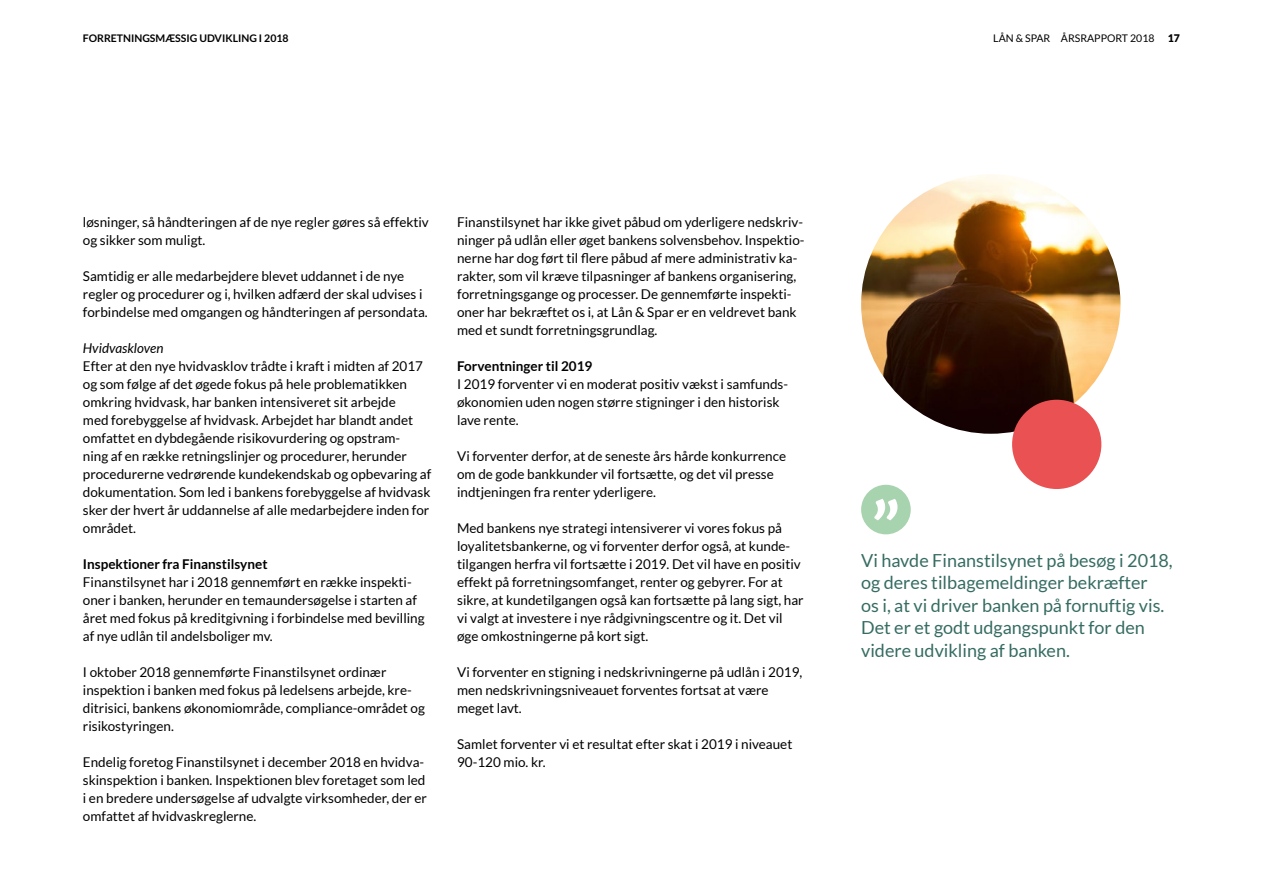
<style>
.page{position:relative;width:1263px;height:893px;background:#fff}
.page>*{position:absolute;margin:0;border:0;box-sizing:border-box;transform-origin:0 0}
.t1{font:18px/22.5px "Lato";color:#366c62}
.t2{font:13.5px/18px "Lato";color:#000}
.t3{font:700 13.5px "Lato";color:#000}
.t4{font:italic 13.5px "Lato";color:#000}
.t5{font:700 10.5px "Lato";color:#000}
.t6{font:10.5px "Lato";color:#000}
.t7{font:900 10.5px "Lato";color:#000}
</style>
<div class="page">
<img style="left:861px;top:174px;width:259px;height:260px;border-radius:130px">
<div style="left:1012px;top:400px;width:89px;height:89px;background:#ea5153;border-radius:50%"></div>
<div style="left:861px;top:485px;width:50px;height:49px;background:#a8d3af;border-radius:50%"></div>
<svg style="left:874px;top:499px;width:23px;height:21px"></svg>
<p class="t5" style="left:83px;top:33px;width:8px">Forr</p>
<p class="t5" style="left:111px;top:33px;width:179px">etni ngsmæssig u dvi kli ng i 2018</p>
<p class="t6" style="left:993px;top:33px;width:163px">LÅN &amp; SPAR ÅRSRAPPORT 2018</p>
<p class="t7" style="left:1168px;top:32px;width:14px">17</p>
<p class="t2" style="left:83px;top:213px;width:347px">løsninger, så håndteringen af de nye regler gøres så effektiv og sikker som muligt.</p>
<p class="t2" style="left:83px;top:267px;width:346px">Samtidig er alle medarbejdere blevet uddannet i de nye regler og procedurer og i, hvilken adfærd der skal udvises i forbindelse med omgangen og håndteringen af persondata.</p>
<p class="t4" style="left:83px;top:340px;width:82px">Hvidvaskloven</p>
<p class="t2" style="left:83px;top:357px;width:350px">Efter at den nye hvidvasklov trådte i kraft i midten af 2017 og som følge af det øgede fokus på hele problematikken omkring hvidvask, har banken intensiveret sit arbejde<br>med forebyggelse af hvidvask. Arbejdet har blandt andet omfattet en dybdegående risikovurdering og opstram-<br>ning af en række retningslinjer og procedurer, herunder procedurerne vedrørende kundekendskab og opbevaring af dokumentation. Som led i bankens forebyggelse af hvidvask sker der hvert år uddannelse af alle medarbejdere inden for området.</p>
<p class="t3" style="left:83px;top:556px;width:186px">Inspektioner fra Finanstilsynet</p>
<p class="t2" style="left:83px;top:573px;width:343px">Finanstilsynet har i 2018 gennemført en række inspekti&shy;oner i banken, herunder en temaundersøgelse i starten af året med fokus på kreditgivning i forbindelse med bevilling af nye udlån til andelsboliger mv.</p>
<p class="t2" style="left:83px;top:663px;width:343px">I oktober 2018 gennemførte Finanstilsynet ordinær inspektion i banken med fokus på ledelsens arbejde, kre&shy;ditrisici, bankens økonomiområde, compliance-området og risikostyringen.</p>
<p class="t2" style="left:83px;top:753px;width:346px">Endelig foretog Finanstilsynet i december 2018 en hvidva&shy;skinspektion i banken. Inspektionen blev foretaget som led i en bredere undersøgelse af udvalgte virksomheder, der er omfattet af hvidvaskreglerne.</p>
<p class="t2" style="left:457px;top:213px;width:349px">Finanstilsynet har ikke givet påbud om yderligere nedskriv&shy;ninger på udlån eller øget bankens solvensbehov. Inspektio&shy;nerne har dog ført til flere påbud af mere administrativ ka&shy;rakter, som vil kræve tilpasninger af bankens organisering, forretningsgange og processer. De gennemførte inspekti&shy;oner har bekræftet os i, at Lån &amp; Spar er en veldrevet bank med et sundt forretningsgrundlag.</p>
<p class="t3" style="left:457px;top:358px;width:137px">Forventninger til 2019</p>
<p class="t2" style="left:457px;top:375px;width:332px">I 2019 forventer vi en moderat positiv vækst i samfunds&shy;økonomien uden nogen større stigninger i den historisk lave rente.</p>
<p class="t2" style="left:457px;top:447px;width:331px">Vi forventer derfor, at de seneste års hårde konkurrence om de gode bankkunder vil fortsætte, og det vil presse indtjeningen fra renter yderligere.</p>
<p class="t2" style="left:457px;top:519px;width:348px">Med bankens nye strategi intensiverer vi vores fokus på loyalitetsbankerne, og vi forventer derfor også, at kunde&shy;tilgangen herfra vil fortsætte i 2019. Det vil have en positiv effekt på forretningsomfanget, renter og gebyrer. For at sikre, at kundetilgangen også kan fortsætte på lang sigt, har vi valgt at investere i nye rådgivningscentre og it. Det vil øge omkostningerne på kort sigt.</p>
<p class="t2" style="left:457px;top:663px;width:347px">Vi forventer en stigning i nedskrivningerne på udlån i 2019, men nedskrivningsniveauet forventes fortsat at være meget lavt.</p>
<p class="t2" style="left:457px;top:735px;width:337px">Samlet forventer vi et resultat efter skat i 2019 i niveauet<br>90-120 mio. kr.</p>
<h1 class="t1" style="left:861px;top:549px;width:313px">Vi havde Finanstilsynet på besøg i 2018, og deres tilbagemeldinger bekræfter<br>os i, at vi driver banken på fornuftig vis.<br>Det er et godt udgangspunkt for den videre udvikling af banken.</h1>
</div>
